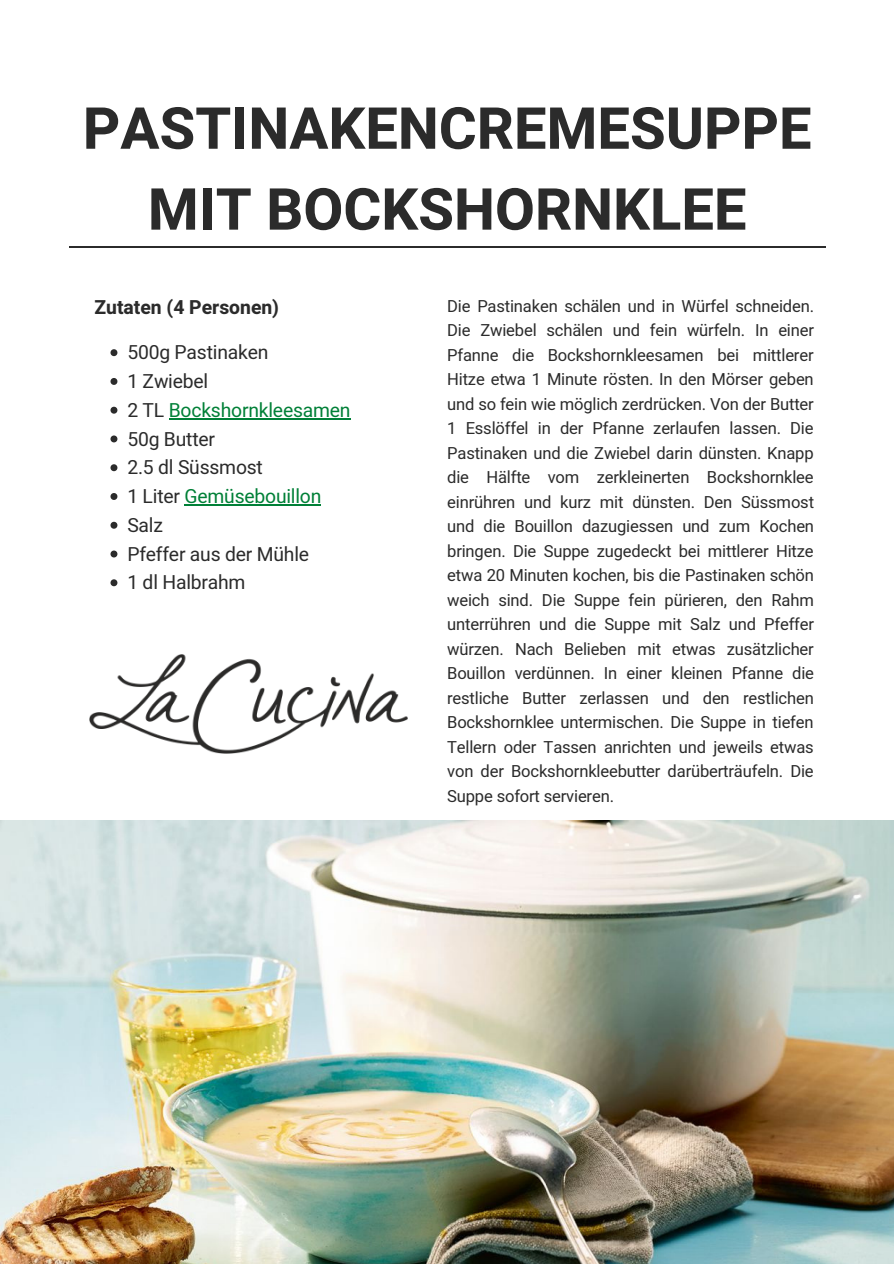
<style>
.page{position:relative;width:894px;height:1264px;background:#fff}
.page>*{position:absolute;margin:0;border:0;box-sizing:border-box;transform-origin:0 0}
.t1{font:700 57.9px/80.8px "Heebo";color:#2b2b2b;text-align:center}
.t2{font:19.35px "Heebo";letter-spacing:-.01em;color:#2b2b2b}
.t3{font:19.35px "Heebo";letter-spacing:-.01em;color:#008037}
.t4{font:700 19.35px "Heebo";color:#2b2b2b}
.t5{font:16.5px/24.5px "Heebo";letter-spacing:-.01em;color:#2b2b2b;text-align:justify}
.s1{color:#2b2b2b}
</style>
<div class="page">
<hr style="left:69px;top:247px;width:756px;height:1px;background:#2b2b2b">
<img style="left:89px;top:654px;width:318px;height:100px">
<img style="left:0;top:820px;width:893px;height:443px">
<svg style="left:110px;top:349px;width:7px;height:7px"></svg>
<svg style="left:110px;top:378px;width:7px;height:7px"></svg>
<svg style="left:110px;top:407px;width:7px;height:6px"></svg>
<hr style="left:169px;top:418px;width:181px;height:1px;background:#008037">
<svg style="left:110px;top:435px;width:7px;height:7px"></svg>
<svg style="left:110px;top:464px;width:7px;height:7px"></svg>
<svg style="left:110px;top:493px;width:7px;height:7px"></svg>
<hr style="left:184px;top:504px;width:137px;height:2px;background:#008037">
<svg style="left:110px;top:522px;width:7px;height:6px"></svg>
<svg style="left:110px;top:550px;width:7px;height:7px"></svg>
<svg style="left:110px;top:579px;width:7px;height:7px"></svg>
<p class="t1" style="left:83px;top:90px;width:730px">PASTINAKENCREMESUPPE<br>MIT BOCKSHORNKLEE</p>
<p class="t4" style="left:94px;top:293px;width:186px">Zutaten (4 Personen)</p>
<p class="t2" style="left:127px;top:339px;width:142px">500g Pastinaken</p>
<p class="t2" style="left:127px;top:368px;width:82px">1 Zwiebel</p>
<p class="t3" style="left:127px;top:396px;width:225px"><span class="s1">2 TL</span> Bockshornkleesamen</p>
<p class="t2" style="left:127px;top:425px;width:89px">50g Butter</p>
<p class="t2" style="left:127px;top:454px;width:137px">2.5 dl Süssmost</p>
<p class="t3" style="left:127px;top:483px;width:195px"><span class="s1">1 Liter</span> Gemüsebouillon</p>
<p class="t2" style="left:127px;top:511px;width:37px">Salz</p>
<p class="t2" style="left:127px;top:540px;width:183px">Pfeffer aus der Mühle</p>
<p class="t2" style="left:127px;top:569px;width:120px">1 dl Halbrahm</p>
<p class="t5" style="left:447px;top:294px;width:368px">Die Pastinaken schälen und in Würfel schneiden.<br>Die Zwiebel schälen und fein würfeln. In einer Pfanne die Bockshornkleesamen bei mittlerer Hitze etwa 1 Minute rösten. In den Mörser geben und so fein wie möglich zerdrücken. Von der Butter 1 Esslöffel in der Pfanne zerlaufen lassen. Die Pastinaken und die Zwiebel darin dünsten. Knapp die Hälfte vom zerkleinerten Bockshornklee einrühren und kurz mit dünsten. Den Süssmost und die Bouillon dazugiessen und zum Kochen bringen. Die Suppe zugedeckt bei mittlerer Hitze etwa 20 Minuten kochen, bis die Pastinaken schön weich sind. Die Suppe fein pürieren, den Rahm unterrühren und die Suppe mit Salz und Pfeffer würzen. Nach Belieben mit etwas zusätzlicher Bouillon verdünnen. In einer kleinen Pfanne die restliche Butter zerlassen und den restlichen Bockshornklee untermischen. Die Suppe in tiefen Tellern oder Tassen anrichten und jeweils etwas von der Bockshornkleebutter darüberträufeln. Die Suppe sofort servieren.</p>
</div>
